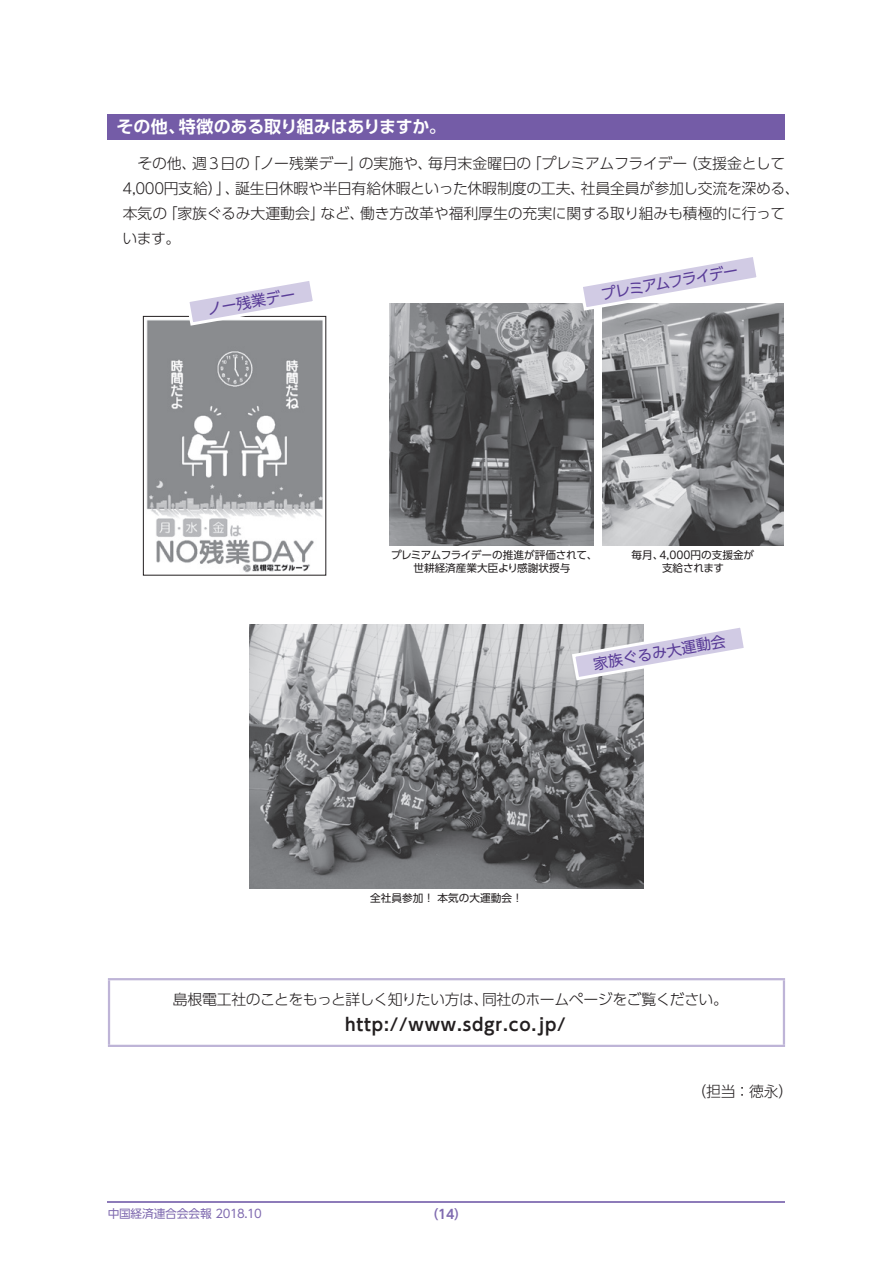
<style>
.page{position:relative;width:893px;height:1263px;background:#fff}
.page>*{position:absolute;margin:0;border:0;box-sizing:border-box;transform-origin:0 0}
.t1{font:700 16.95px "UD Shin Go Pr 6 N De";letter-spacing:.05em;color:#231f20}
.t2{font:700 16.95px "UD Shin Go Pr 6 N De";letter-spacing:-.01em;color:#fff}
.t3{font:300 14.85px/25px "UD Shin Go Pr 6 N";letter-spacing:-.02em;color:#231f20}
.t4{font:14.85px "UD Shin Go Pr 6 N";color:#5a3d98}
.t5{font:700 12.75px "UD Shin Go Pr 6 N De";color:#806bb0}
.t6{font:11.7px "UD Shin Go Pr 6 N";letter-spacing:-.015em;color:#806bb0}
.t7{font:10.65px/12.8px "UD Shin Go Pr 6 N";color:#231f20;text-align:center}
</style>
<div class="page">
<hr style="left:108px;top:1201px;width:677px;height:2px;background:#8d7bb9">
<div style="left:108px;top:114px;width:677px;height:25px;background:#745ca7"></div>
<hr style="left:108px;top:978px;width:677px;height:2px;background:#beb4d7">
<hr style="left:108px;top:980px;width:2px;height:65px;background:#beb4d7">
<hr style="left:783px;top:980px;width:2px;height:65px;background:#beb4d7">
<hr style="left:108px;top:1045px;width:677px;height:2px;background:#beb4d7">
<img style="left:602px;top:304px;width:181px;height:241px">
<img style="left:390px;top:303px;width:204px;height:242px">
<img style="left:146px;top:320px;width:177px;height:253px">
<div style="left:143px;top:316px;width:183px;height:259px;border:1px solid #231f20"></div>
<img style="left:250px;top:624px;width:393px;height:264px">
<svg style="left:570px;top:624px;width:174px;height:58px"></svg>
<svg style="left:578px;top:257px;width:184px;height:55px"></svg>
<svg style="left:184px;top:281px;width:134px;height:46px"></svg>
<p class="t2" style="left:116px;top:113px;width:331px">その他、特徴のある取り組みはありますか。</p>
<p class="t3" style="left:122px;top:151px;width:679px;text-indent:15px">その他、週3日の「ノー残業デー」の実施や、毎月末金曜日の「プレミアムフライデー（支援金として4,000円支給）」、誕生日休暇や半日有給休暇といった休暇制度の工夫、社員全員が参加し交流を深める、本気の「家族ぐるみ大運動会」など、働き方改革や福利厚生の充実に関する取り組みも積極的に行っています。</p>
<p class="t4" style="left:205px;top:297px;width:91px;rotate:-10deg">ノー残業デー</p>
<p class="t4" style="left:599px;top:282px;width:140px;rotate:-10deg">プレミアムフライデー</p>
<p class="t7" style="left:391px;top:548px;width:208px">プレミアムフライデーの推進が評価されて、世耕経済産業大臣より感謝状授与</p>
<p class="t7" style="left:632px;top:548px;width:124px">毎月、4,000円の支援金が支給されます</p>
<p class="t4" style="left:591px;top:652px;width:135px;rotate:-10deg">家族ぐるみ大運動会</p>
<p class="t7" style="left:370px;top:891px;width:154px">全社員参加！本気の大運動会！</p>
<p class="t3" style="left:173px;top:986px;width:557px">島根電工社のことをもっと詳しく知りたい方は、同社のホームページをご覧ください。</p>
<p class="t1" style="left:345px;top:1011px;width:222px">http://www.sdgr.co.jp/</p>
<p class="t6" style="left:108px;top:1204px;width:156px">中国経済連合会会報 2018.10</p>
<p class="t5" style="left:426px;top:1203px;width:43px">（14）</p>
<p class="t3" style="left:691px;top:1079px;width:103px">（担当：徳永）</p>
</div>
